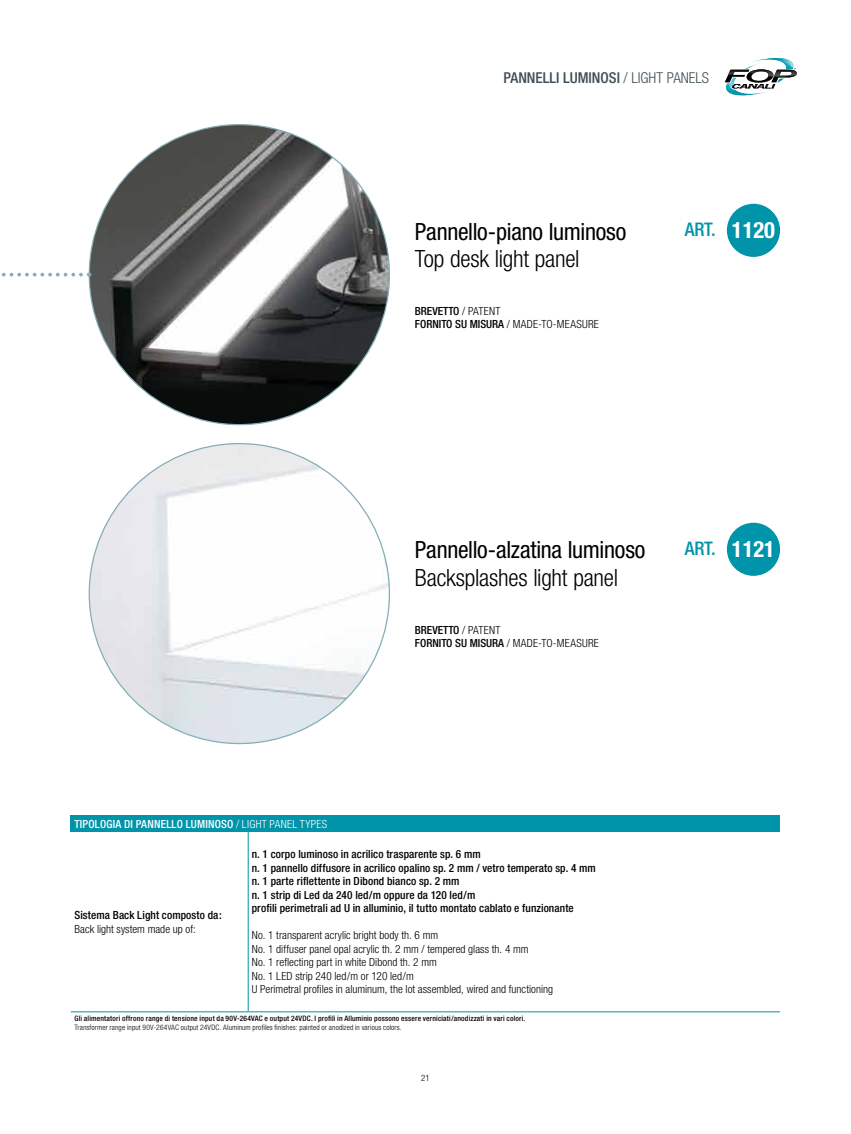
<style>
.page{position:relative;width:851px;height:1134px;background:#fff}
.page>*{position:absolute;margin:0;border:0;box-sizing:border-box;transform-origin:0 0}
.t1{font:condensed 23.75px "Helvetica Neue";letter-spacing:-.01em;color:#000}
.t2{font:300 condensed 23.75px "Helvetica Neue";letter-spacing:-.01em;color:#000}
.t3{font:500 condensed 18.75px "Helvetica Neue";letter-spacing:-.01em;color:#0094aa}
.t4{font:500 condensed 15px "Helvetica Neue";color:#3f4e55}
.t5{font:500 condensed 11.25px/13.5px "Helvetica Neue";letter-spacing:.01em;color:#000}
.t6{font:300 condensed 11.25px/13.5px "Helvetica Neue";letter-spacing:.005em;color:#000}
.t7{font:500 condensed 11.25px "Helvetica Neue";letter-spacing:.015em;color:#fff}
.t8{font:300 condensed 8.75px "Helvetica Neue";color:#000}
.t9{font:500 condensed 7.5px "Helvetica Neue";letter-spacing:.02em;color:#000}
.t10{font:300 condensed 7.5px "Helvetica Neue";letter-spacing:.015em;color:#000}
.s1{font-weight:300}
.s2{font-weight:700;font-size:22.5px;color:#fff}
</style>
<div class="page">
<img style="left:89px;top:444px;width:300px;height:299px;border-radius:150px">
<img style="left:89px;top:125px;width:300px;height:300px;border-radius:150px">
<div style="left:71px;top:815px;width:709px;height:16px;background:#0094aa"></div>
<hr style="left:248px;top:831px;width:1px;height:180px;background:#0094aa">
<hr style="left:71px;top:1011px;width:177px;height:1px;background:#0094aa">
<hr style="left:248px;top:1011px;width:532px;height:1px;background:#0094aa">
<svg style="left:1px;top:273px;width:80px;height:3px"></svg>
<svg style="left:724px;top:58px;width:73px;height:38px"></svg>
<div style="left:726px;top:204px;width:54px;height:53px;background:#0094aa;border-radius:50%"></div>
<div style="left:726px;top:523px;width:54px;height:53px;background:#0094aa;border-radius:50%"></div>
<h3 class="t4" style="left:503px;top:69px;width:207px">PANNELLI LUMINOSI <span class="s1">/ LIGHT PANELS</span></h3>
<h1 class="t1" style="left:415px;top:217px;width:213px">Pannello-piano luminoso</h1>
<h1 class="t2" style="left:415px;top:245px;width:166px">Top desk light panel</h1>
<p class="t5" style="left:415px;top:304px;width:185px">BREVETTO <span class="s1">/ PATENT<br></span>FORNITO SU MISURA <span class="s1">/ MADE-TO-MEASURE</span></p>
<h2 class="t3" style="left:684px;top:219px;width:92px">ART. <span class="s2">1120</span></h2>
<h1 class="t1" style="left:415px;top:536px;width:232px">Pannello-alzatina luminoso</h1>
<h1 class="t2" style="left:415px;top:564px;width:205px">Backsplashes light panel</h1>
<p class="t5" style="left:415px;top:623px;width:185px">BREVETTO <span class="s1">/ PATENT<br></span>FORNITO SU MISURA <span class="s1">/ MADE-TO-MEASURE</span></p>
<h2 class="t3" style="left:684px;top:537px;width:92px">ART. <span class="s2">1121</span></h2>
<p class="t7" style="left:74px;top:817px;width:254px">TIPOLOGIA DI PANNELLO LUMINOSO <span class="s1">/ LIGHT PANEL TYPES</span></p>
<p class="t5" style="left:252px;top:847px;width:345px">n. 1 corpo luminoso in acrilico trasparente sp. 6 mm<br>n. 1 pannello diffusore in acrilico opalino sp. 2 mm / vetro temperato sp. 4 mm n. 1 parte riflettente in Dibond bianco sp. 2 mm<br>n. 1 strip di Led da 240 led/m oppure da 120 led/m<br>profili perimetrali ad U in alluminio, il tutto montato cablato e funzionante</p>
<p class="t6" style="left:252px;top:928px;width:303px">No. 1 transparent acrylic bright body th. 6 mm<br>No. 1 diffuser panel opal acrylic th. 2 mm / tempered glass th. 4 mm<br>No. 1 reflecting part in white Dibond th. 2 mm<br>No. 1 LED strip 240 led/m or 120 led/m<br>U Perimetral profiles in aluminum, the lot assembled, wired and functioning</p>
<p class="t9" style="left:74px;top:1014px;width:452px">Gli alimentatori offrono range di tensione input da 90V-264VAC e output 24VDC. I profili in Alluminio possono essere verniciati/anodizzati in vari colori.</p>
<p class="t10" style="left:74px;top:1023px;width:329px">Transformer range input 90V-264VAC output 24VDC. Aluminum profiles finishes: painted or anodized in various colors.</p>
<p class="t5" style="left:74px;top:908px;width:149px">Sistema Back Light composto da:</p>
<p class="t6" style="left:74px;top:922px;width:123px">Back light system made up of:</p>
<p class="t8" style="left:421px;top:1073px;width:10px">21</p>
</div>
